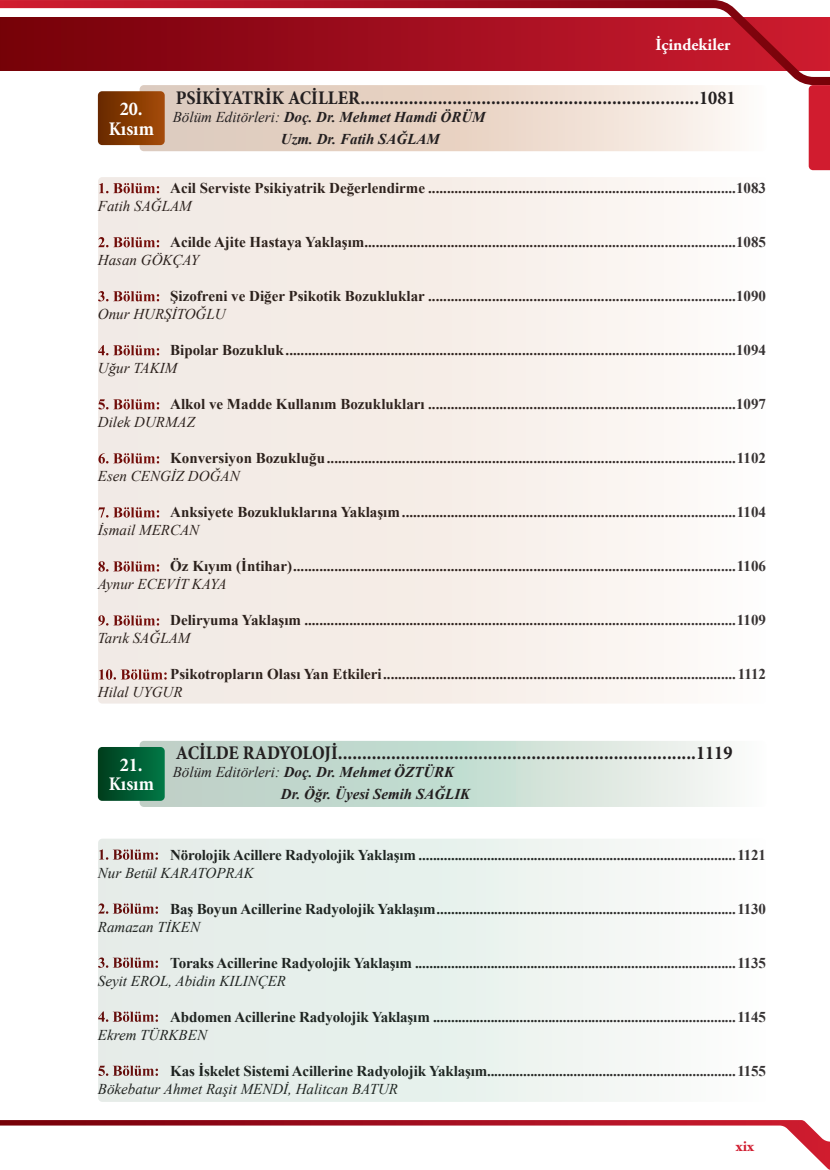
<style>
.page{position:relative;width:830px;height:1170px;background:#fff}
.page>*{position:absolute;margin:0;border:0;box-sizing:border-box;transform-origin:0 0}
.t1{font:700 19.5px "Minions";color:#231f20}
.t2{font:700 19.5px/19.5px "Minions";color:#fff;text-align:center}
.t3{font:700 16.8px "Garamondd";color:#fff}
.t4{font:700 15.3px "Garamondd";color:#d11c2f}
.t5{font:700 15px/18px "Times New Roman";color:#231f20}
.t6{font:italic 700 15px/22.2px "Times New Roman";color:#231f20}
.s1{font-weight:400}
.s2{color:#fff}
.s3{font-weight:400;font-style:italic}
</style>
<div class="page">
<svg style="left:0;top:0;width:829px;height:85px"></svg>
<svg style="left:0;top:1120px;width:829px;height:49px"></svg>
<div style="left:808px;top:85px;width:21px;height:85px;background:#d11c2f"></div>
<svg style="left:139px;top:85px;width:626px;height:66px;background:#eadace"></svg>
<svg style="left:98px;top:91px;width:67px;height:54px;background:#873c05"></svg>
<svg style="left:139px;top:740px;width:626px;height:67px;background:#d0e1d8"></svg>
<svg style="left:98px;top:747px;width:67px;height:53px;background:#015b32"></svg>
<div style="left:98px;top:177px;width:667px;height:526px;background:linear-gradient(to right,#f0e7e1,#fdf9f6);border-radius:4px"></div>
<div style="left:98px;top:838px;width:667px;height:263px;background:linear-gradient(to right,#e0eae5,#f8fbf9);border-radius:4px"></div>
<h1 class="t2" style="left:109px;top:99px;width:47px">20.<br>Kısım</h1>
<p class="t3" style="left:655px;top:34px;width:76px">İçindekiler</p>
<h1 class="t1" style="left:176px;top:84px;width:561px">PSİKİYATRİK ACİLLER......................................................................1081</h1>
<p class="t6" style="left:281px;top:106px;width:206px;text-indent:-108px"><span class="s1">Bölüm Editörleri:</span> Doç. Dr. Mehmet Hamdi ÖRÜM<br>Uzm. Dr. Fatih SAĞLAM</p>
<p class="t5" style="left:98px;top:179px;width:669px"><span class="s2">1. Bölüm:</span> Acil Serviste Psikiyatrik Değerlendirme ..................................................................................1083<br><span class="s3">Fatih SAĞLAM</span></p>
<p class="t5" style="left:98px;top:233px;width:669px"><span class="s2">2. Bölüm:</span> Acilde Ajite Hastaya Yaklaşım...................................................................................................1085<br><span class="s3">Hasan GÖKÇAY</span></p>
<p class="t5" style="left:98px;top:287px;width:669px"><span class="s2">3. Bölüm:</span> Şizofreni ve Diğer Psikotik Bozukluklar ..................................................................................1090<br><span class="s3">Onur HURŞİTOĞLU</span></p>
<p class="t5" style="left:98px;top:341px;width:669px"><span class="s2">4. Bölüm:</span> Bipolar Bozukluk........................................................................................................................1094<br><span class="s3">Uğur TAKIM</span></p>
<p class="t5" style="left:98px;top:395px;width:669px"><span class="s2">5. Bölüm:</span> Alkol ve Madde Kullanım Bozuklukları ..................................................................................1097<br><span class="s3">Dilek DURMAZ</span></p>
<p class="t5" style="left:98px;top:449px;width:669px"><span class="s2">6. Bölüm:</span> Konversiyon Bozukluğu.............................................................................................................1102<br><span class="s3">Esen CENGİZ DOĞAN</span></p>
<p class="t5" style="left:98px;top:503px;width:669px"><span class="s2">7. Bölüm:</span> Anksiyete Bozukluklarına Yaklaşım.........................................................................................1104<br><span class="s3">İsmail MERCAN</span></p>
<p class="t5" style="left:98px;top:557px;width:669px"><span class="s2">8. Bölüm:</span> Öz Kıyım (İntihar)......................................................................................................................1106<br><span class="s3">Aynur ECEVİT KAYA</span></p>
<p class="t5" style="left:98px;top:611px;width:669px"><span class="s2">9. Bölüm:</span> Deliryuma Yaklaşım ...................................................................................................................1109<br><span class="s3">Tarık SAĞLAM</span></p>
<p class="t5" style="left:98px;top:665px;width:669px"><span class="s2">10. Bölüm:</span>Psikotropların Olası Yan Etkileri..............................................................................................1112<br><span class="s3">Hilal UYGUR</span></p>
<h1 class="t2" style="left:109px;top:754px;width:47px">21.<br>Kısım</h1>
<h1 class="t1" style="left:176px;top:739px;width:558px">ACİLDE RADYOLOJİ..........................................................................1119</h1>
<p class="t6" style="left:281px;top:760px;width:191px;text-indent:-108px"><span class="s1">Bölüm Editörleri:</span> Doç. Dr. Mehmet ÖZTÜRK<br>Dr. Öğr. Üyesi Semih SAĞLIK</p>
<p class="t5" style="left:98px;top:845px;width:669px"><span class="s2">1. Bölüm:</span> Nörolojik Acillere Radyolojik Yaklaşım ........................................................................................1121<br><span class="s3">Nur Betül KARATOPRAK</span></p>
<p class="t5" style="left:98px;top:899px;width:669px"><span class="s2">2. Bölüm:</span> Baş Boyun Acillerine Radyolojik Yaklaşım...................................................................................1130<br><span class="s3">Ramazan TİKEN</span></p>
<p class="t5" style="left:98px;top:953px;width:669px"><span class="s2">3. Bölüm:</span> Toraks Acillerine Radyolojik Yaklaşım .........................................................................................1135<br><span class="s3">Seyit EROL, Abidin KILINÇER</span></p>
<p class="t5" style="left:98px;top:1007px;width:669px"><span class="s2">4. Bölüm:</span> Abdomen Acillerine Radyolojik Yaklaşım ....................................................................................1145<br><span class="s3">Ekrem TÜRKBEN</span></p>
<p class="t5" style="left:98px;top:1061px;width:669px"><span class="s2">5. Bölüm:</span> Kas İskelet Sistemi Acillerine Radyolojik Yaklaşım.....................................................................1155<br><span class="s3">Bökebatur Ahmet Raşit MENDİ, Halitcan BATUR</span></p>
<p class="t4" style="left:735px;top:1136px;width:20px">xix</p>
</div>
